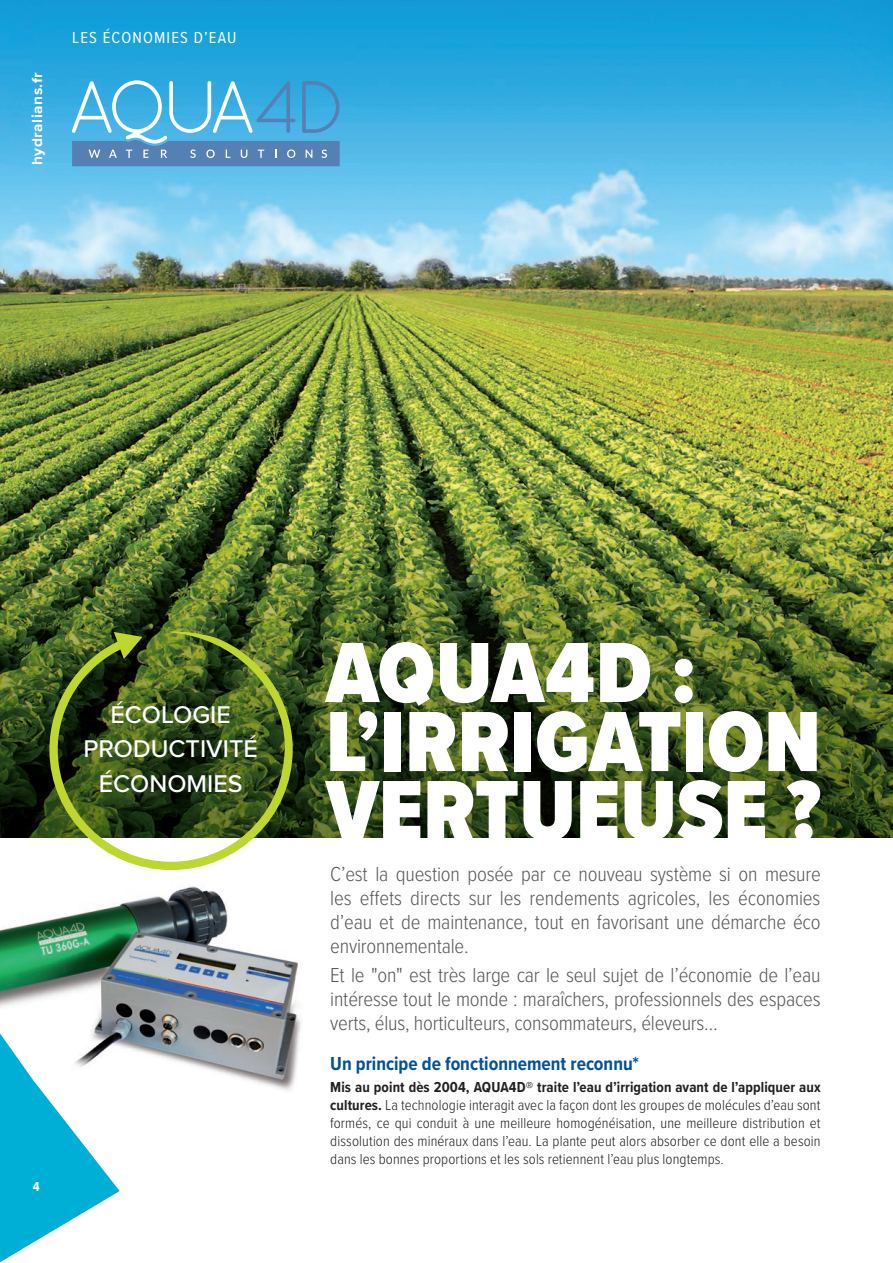
<style>
.page{position:relative;width:893px;height:1263px;background:#fff}
.page>*{position:absolute;margin:0;border:0;box-sizing:border-box;transform-origin:0 0}
.t1{font:900 88.5px/69px "Proxima Nova Cond";color:#fff}
.t2{font:500 25.05px/34.3px "Proxima Nova";color:#fff;text-align:center}
.t3{font:300 21px/24px "Proxima Nova Cond";letter-spacing:-.01em;color:#57585a;text-align:justify}
.t4{font:700 19.5px "Proxima Nova Cond";color:#015297}
.t5{font:16.5px "Proxima Nova Cond";letter-spacing:.07em;color:#fff}
.t6{font:300 15px/18px "Proxima Nova Cond";letter-spacing:.005em;color:#231f20;text-align:justify}
.t7{font:700 15px "Proxima Nova";letter-spacing:.035em;color:#fff}
.t8{font:700 13.5px "Proxima Nova Cond";color:#fff}
.s1{font-weight:700}
</style>
<div class="page">
<img style="left:0;top:0;width:893px;height:483px">
<img style="left:0;top:483px;width:893px;height:355px">
<img style="left:0;top:886px;width:301px;height:205px">
<svg style="left:0;top:1033px;width:120px;height:229px"></svg>
<svg style="left:72px;top:80px;width:268px;height:86px;background:#58a8d7"></svg>
<svg style="left:49px;top:631px;width:244px;height:239px;background:#566a34"></svg>
<p class="t7" style="left:26px;top:165px;width:95px;rotate:-90deg">hydralians.fr</p>
<p class="t5" style="left:72px;top:25px;width:166px">LES ÉCONOMIES D’EAU</p>
<h2 class="t2" style="left:83px;top:696px;width:176px">ÉCOLOGIE<br>PRODUCTIVITÉ<br>ÉCONOMIES</h2>
<p class="t8" style="left:33px;top:1176px;width:8px">4</p>
<h1 class="t1" style="left:326px;top:637px;width:496px">AQUA4D :<br>L’IRRIGATION<br>VERTUEUSE ?</h1>
<h3 class="t3" style="left:330px;top:861px;width:492px">C’est la question posée par ce nouveau système si on mesure les effets directs sur les rendements agricoles, les économies d’eau et de maintenance, tout en favorisant une démarche éco environnementale.</h3>
<h3 class="t3" style="left:330px;top:962px;width:492px">Et le "on" est très large car le seul sujet de l’économie de l’eau intéresse tout le monde : maraîchers, professionnels des espaces verts, élus, horticulteurs, consommateurs, éleveurs…</h3>
<h3 class="t4" style="left:330px;top:1049px;width:310px">Un principe de fonctionnement reconnu*</h3>
<p class="t6" style="left:330px;top:1077px;width:492px"><span class="s1">Mis au point dès 2004, AQUA4D® traite l’eau d’irrigation avant de l’appliquer aux cultures.</span> La technologie interagit avec la façon dont les groupes de molécules d’eau sont formés, ce qui conduit à une meilleure homogénéisation, une meilleure distribution et dissolution des minéraux dans l’eau. La plante peut alors absorber ce dont elle a besoin dans les bonnes proportions et les sols retiennent l’eau plus longtemps.</p>
</div>
